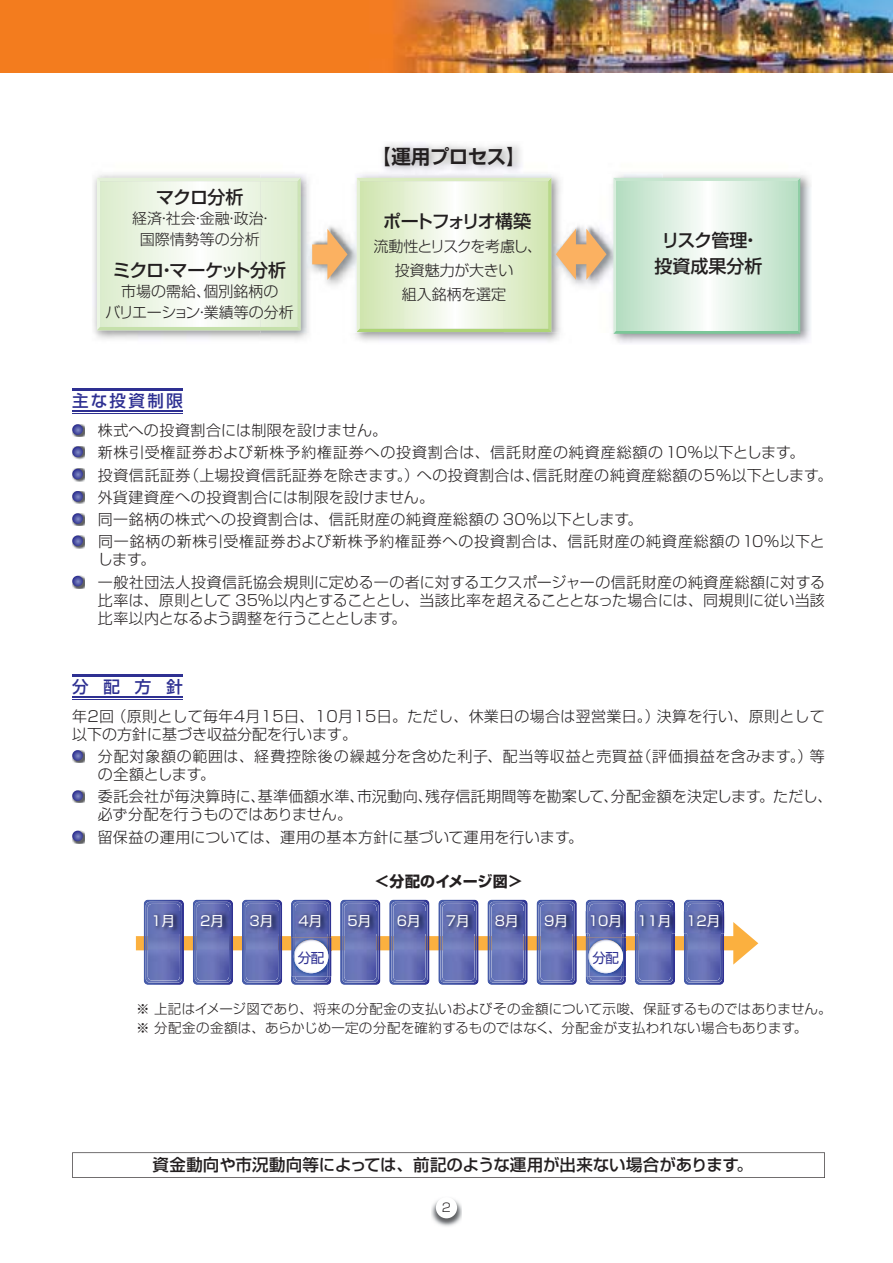
<style>
.page{position:relative;width:893px;height:1263px;background:#fff}
.page>*{position:absolute;margin:0;border:0;box-sizing:border-box;transform-origin:0 0}
.t1{font:19.5px "Shin Go Pro De Bold 90 pv RKSJ H";letter-spacing:-.03em;color:#231f20}
.t2{font:18px/25.5px "Shin Go Pro Medium 90 pv RKSJ H";color:#231f20;text-align:center}
.t3{font:18px "Shin Go Pro Medium 90 pv RKSJ H";letter-spacing:-.05em;color:#231f20}
.t4{font:18px "Shin Go Pro Medium 90 pv RKSJ H";letter-spacing:-.03em;color:#231f20}
.t5{font:18px "Shin Go Pro Medium 90 pv RKSJ H";letter-spacing:-.105em;color:#231f20}
.t6{font:16.5px "Shin Go Pro Medium 90 pv RKSJ H";color:#231f20}
.t7{font:16.5px "Shin Go Pro Medium 90 pv RKSJ H";letter-spacing:.155em;color:#2e3092}
.t8{font:15px/22.2px "Shin Go Pro Light 90 pv RKSJ H";letter-spacing:.04em;color:#231f20}
.t9{font:15px/18px "Shin Go Pro Light 90 pv RKSJ H";letter-spacing:.02em;color:#231f20}
.t10{font:15px/18px "Shin Go Pro Light 90 pv RKSJ H";letter-spacing:-.005em;color:#231f20}
.t11{font:15px/18px "Shin Go Pro Light 90 pv RKSJ H";letter-spacing:.045em;color:#231f20}
.t12{font:15px/21px "Shin Go Pro Light 90 pv RKSJ H";color:#231f20;text-align:center}
.t13{font:15px/24px "Shin Go Pro Light 90 pv RKSJ H";letter-spacing:-.02em;color:#231f20;text-align:center}
.t14{font:15px "Shin Go Pro Bold 90 pv RKSJ H";letter-spacing:.01em;color:#231f20}
.t15{font:13.5px/19.5px "Shin Go Pro Light 90 pv RKSJ H";letter-spacing:.015em;color:#231f20}
.t16{font:13.5px "Shin Go Pro Regular 90 pv RKSJ H";color:#fff}
.t17{font:13.5px "Shin Go Pro Regular 90 pv RKSJ H";color:#2e3092}
.t18{font:12px "Shin Go Pro Light 90 pv RKSJ H";color:#231f20}
</style>
<div class="page">
<svg style="left:72px;top:1152px;width:753px;height:26px"></svg>
<hr style="left:72px;top:410px;width:111px;height:2px;background:#2e3092">
<hr style="left:72px;top:413px;width:111px;height:1px;background:#2e3092">
<hr style="left:72px;top:388px;width:111px;height:1px;background:#2e3092">
<hr style="left:72px;top:390px;width:111px;height:1px;background:#2e3092">
<svg style="left:72px;top:424px;width:13px;height:13px"></svg>
<svg style="left:72px;top:446px;width:13px;height:13px"></svg>
<svg style="left:72px;top:469px;width:13px;height:12px"></svg>
<svg style="left:72px;top:491px;width:13px;height:12px"></svg>
<svg style="left:72px;top:513px;width:13px;height:13px"></svg>
<svg style="left:72px;top:535px;width:13px;height:13px"></svg>
<svg style="left:72px;top:576px;width:13px;height:12px"></svg>
<hr style="left:72px;top:696px;width:111px;height:2px;background:#2e3092">
<hr style="left:72px;top:699px;width:111px;height:1px;background:#2e3092">
<hr style="left:72px;top:674px;width:111px;height:1px;background:#2e3092">
<hr style="left:72px;top:676px;width:111px;height:1px;background:#2e3092">
<svg style="left:72px;top:750px;width:13px;height:13px"></svg>
<svg style="left:72px;top:790px;width:13px;height:13px"></svg>
<svg style="left:72px;top:831px;width:13px;height:12px"></svg>
<img style="left:93px;top:143px;width:718px;height:200px">
<svg style="left:97px;top:178px;width:163px;height:152px"></svg>
<img style="left:504px;top:174px;width:159px;height:159px">
<svg style="left:613px;top:178px;width:187px;height:156px"></svg>
<svg style="left:616px;top:181px;width:181px;height:149px"></svg>
<img style="left:260px;top:174px;width:144px;height:159px">
<img style="left:297px;top:181px;width:4px;height:146px">
<img style="left:260px;top:327px;width:41px;height:3px">
<img style="left:260px;top:178px;width:41px;height:3px">
<div style="left:260px;top:181px;width:37px;height:146px;background:#e1efd5"></div>
<img style="left:260px;top:262px;width:25px;height:17px">
<img style="left:260px;top:285px;width:18px;height:13px">
<img style="left:260px;top:305px;width:33px;height:14px">
<svg style="left:357px;top:178px;width:249px;height:154px"></svg>
<svg style="left:312px;top:229px;width:36px;height:51px"></svg>
<svg style="left:684px;top:899px;width:40px;height:86px"></svg>
<img style="left:686px;top:902px;width:36px;height:81px;border-radius:4px">
<img style="left:688px;top:904px;width:32px;height:76px;border-radius:4px">
<svg style="left:635px;top:899px;width:40px;height:86px"></svg>
<img style="left:637px;top:902px;width:36px;height:81px;border-radius:4px">
<img style="left:639px;top:904px;width:32px;height:76px;border-radius:4px">
<svg style="left:586px;top:899px;width:40px;height:86px"></svg>
<img style="left:588px;top:902px;width:36px;height:81px;border-radius:4px">
<img style="left:590px;top:904px;width:32px;height:76px;border-radius:4px">
<svg style="left:537px;top:899px;width:40px;height:86px"></svg>
<img style="left:539px;top:902px;width:36px;height:81px;border-radius:4px">
<img style="left:541px;top:904px;width:32px;height:76px;border-radius:4px">
<svg style="left:487px;top:899px;width:41px;height:86px"></svg>
<img style="left:489px;top:902px;width:37px;height:81px;border-radius:4px">
<img style="left:491px;top:904px;width:33px;height:76px;border-radius:4px">
<svg style="left:438px;top:899px;width:41px;height:86px"></svg>
<img style="left:440px;top:902px;width:37px;height:81px;border-radius:4px">
<img style="left:442px;top:904px;width:33px;height:76px;border-radius:4px">
<svg style="left:389px;top:899px;width:40px;height:86px"></svg>
<img style="left:391px;top:902px;width:36px;height:81px;border-radius:4px">
<img style="left:393px;top:904px;width:32px;height:76px;border-radius:4px">
<svg style="left:340px;top:899px;width:40px;height:86px"></svg>
<img style="left:342px;top:902px;width:36px;height:81px;border-radius:4px">
<img style="left:344px;top:904px;width:32px;height:76px;border-radius:4px">
<svg style="left:291px;top:899px;width:40px;height:86px"></svg>
<img style="left:293px;top:902px;width:36px;height:81px;border-radius:4px">
<img style="left:295px;top:904px;width:32px;height:76px;border-radius:4px">
<svg style="left:242px;top:899px;width:40px;height:86px"></svg>
<img style="left:244px;top:902px;width:36px;height:81px;border-radius:4px">
<img style="left:246px;top:904px;width:32px;height:76px;border-radius:4px">
<svg style="left:193px;top:899px;width:40px;height:86px"></svg>
<img style="left:195px;top:902px;width:36px;height:81px;border-radius:4px">
<img style="left:197px;top:904px;width:32px;height:76px;border-radius:4px">
<svg style="left:144px;top:899px;width:40px;height:86px"></svg>
<img style="left:146px;top:902px;width:36px;height:81px;border-radius:4px">
<img style="left:148px;top:904px;width:32px;height:76px;border-radius:4px">
<svg style="left:136px;top:911px;width:622px;height:65px"></svg>
<img style="left:586px;top:937px;width:40px;height:39px">
<img style="left:588px;top:937px;width:36px;height:39px">
<img style="left:590px;top:937px;width:32px;height:39px">
<img style="left:588px;top:950px;width:35px;height:13px">
<img style="left:590px;top:940px;width:32px;height:33px">
<img style="left:431px;top:1199px;width:31px;height:28px">
<div style="left:436px;top:1197px;width:21px;height:21px;background:#fff;border-radius:50%"></div>
<img style="left:1px;top:0;width:892px;height:72px">
<p class="t4" style="left:156px;top:190px;width:89px">マクロ分析</p>
<p class="t12" style="left:132px;top:209px;width:143px">経済・社会・金融・政治・国際情勢等の分析</p>
<p class="t3" style="left:113px;top:264px;width:175px">ミクロ・マーケット分析</p>
<p class="t12" style="left:106px;top:283px;width:190px">市場の需給、個別銘柄の<br>バリエーション・業績等の分析</p>
<h1 class="t1" style="left:372px;top:149px;width:156px">【運用プロセス】</h1>
<p class="t4" style="left:383px;top:214px;width:37px">ポー</p>
<p class="t5" style="left:415px;top:214px;width:117px">トフォリオ構築</p>
<p class="t13" style="left:373px;top:236px;width:170px">流動性とリスクを考慮し、投資魅力が大きい<br>組入銘柄を選定</p>
<p class="t2" style="left:654px;top:230px;width:109px">リスク管理・投資成果分析</p>
<p class="t7" style="left:72px;top:395px;width:112px">主な投資制限</p>
<p class="t8" style="left:83px;top:421px;width:751px">　株式への投資割合には制限を設けません。<br>　新株引受権証券および新株予約権証券への投資割合は、信託財産の純資産総額の10％以下とします。<br>　投資信託証券（上場投資信託証券を除きます。）への投資割合は、信託財産の純資産総額の５％以下とします。　外貨建資産への投資割合には制限を設けません。<br>　同一銘柄の株式への投資割合は、信託財産の純資産総額の 30％以下とします。<br>　同一銘柄の新株引受権証券および新株予約権証券への投資割合は、信託財産の純資産総額の10％以下と</p>
<p class="t9" style="left:83px;top:551px;width:744px;line-height:22.2px;text-indent:15px">します。<br>　一般社団法人投資信託協会規則に定める一の者に対するエクスポージャーの信託財産の純資産総額に対する</p>
<p class="t10" style="left:98px;top:593px;width:729px">比率は、原則として 35％以内とすることとし、当該比率を超えることとなった場合には、同規則に従い当該比率以内となるよう調整を行うこととします。</p>
<p class="t7" style="left:72px;top:681px;width:112px">分配方針</p>
<p class="t9" style="left:72px;top:709px;width:754px">年2回（原則として毎年4月15日、10月15日。ただし、休業日の場合は翌営業日。）決算を行い、原則として以下の方針に基づき収益分配を行います。</p>
<p class="t11" style="left:98px;top:749px;width:729px;text-indent:-15px">　分配対象額の範囲は、経費控除後の繰越分を含めた利子、配当等収益と売買益（評価損益を含みます。）等の全額とします。</p>
<p class="t9" style="left:98px;top:790px;width:736px;text-indent:-15px">　委託会社が毎決算時に、基準価額水準、市況動向、残存信託期間等を勘案して、分配金額を決定します。ただし、必ず分配を行うものではありません。</p>
<p class="t9" style="left:83px;top:830px;width:502px">　留保益の運用については、運用の基本方針に基づいて運用を行います。</p>
<p class="t14" style="left:375px;top:875px;width:149px">＜分配のイメージ図＞</p>
<p class="t16" style="left:151px;top:915px;width:25px">1月</p>
<p class="t16" style="left:200px;top:915px;width:25px">2月</p>
<p class="t16" style="left:249px;top:915px;width:25px">3月</p>
<p class="t16" style="left:299px;top:915px;width:25px">4月</p>
<p class="t16" style="left:348px;top:915px;width:25px">5月</p>
<p class="t16" style="left:397px;top:915px;width:25px">6月</p>
<p class="t16" style="left:446px;top:915px;width:25px">7月</p>
<p class="t16" style="left:495px;top:915px;width:25px">8月</p>
<p class="t16" style="left:544px;top:915px;width:25px">9月</p>
<p class="t16" style="left:588px;top:915px;width:134px">10月 11月 12月</p>
<p class="t17" style="left:298px;top:952px;width:28px">分配</p>
<p class="t17" style="left:592px;top:952px;width:28px">分配</p>
<p class="t15" style="left:136px;top:1000px;width:697px">※ 上記はイメージ図であり、将来の分配金の支払いおよびその金額について示唆、保証するものではありません。※ 分配金の金額は、あらかじめ一定の分配を確約するものではなく、分配金が支払われない場合もあります。</p>
<p class="t6" style="left:152px;top:1159px;width:602px">資金動向や市況動向等によっては、前記のような運用が出来ない場合があります。</p>
<p class="t18" style="left:442px;top:1203px;width:11px">2</p>
</div>
